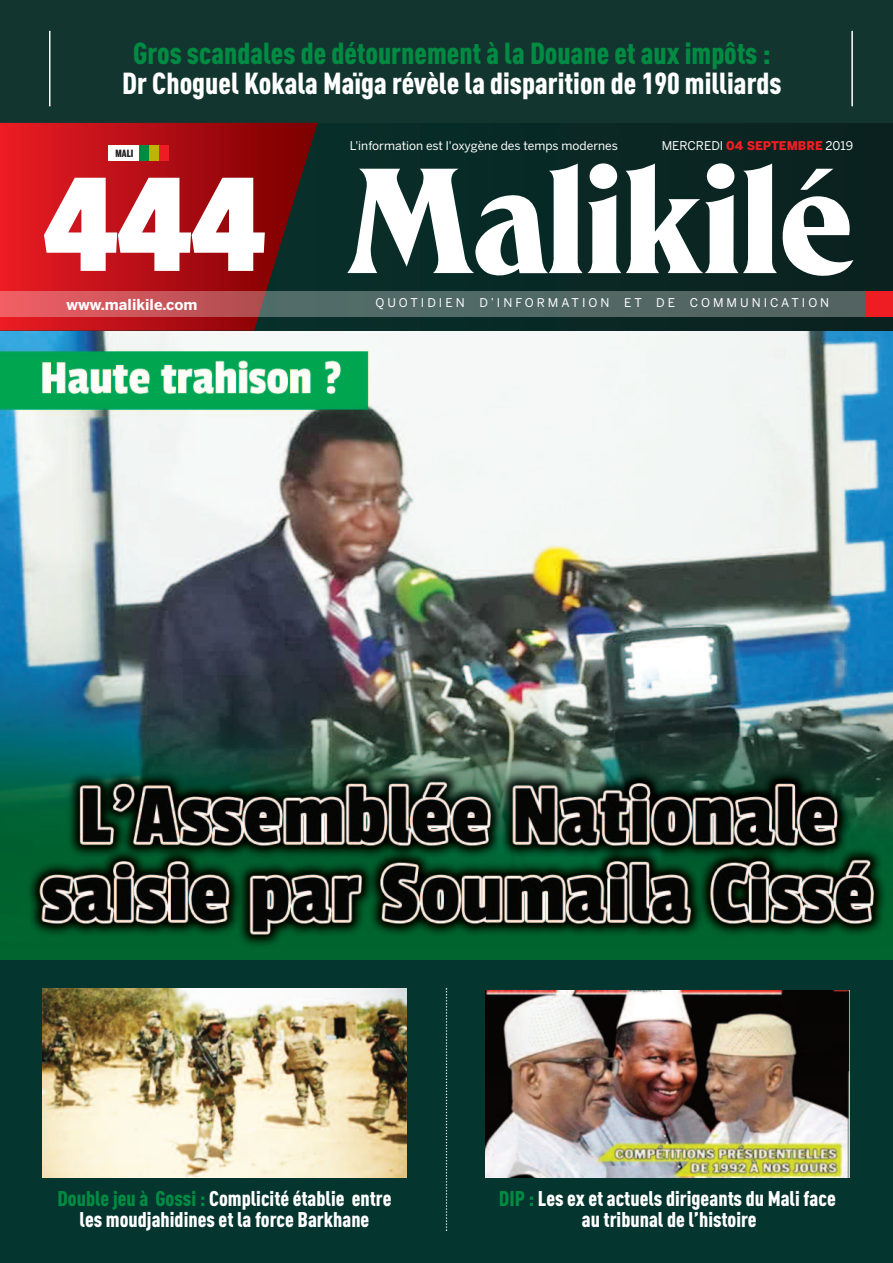
<style>
.page{position:relative;width:893px;height:1263px;background:#fff}
.page>*{position:absolute;margin:0;border:0;box-sizing:border-box;transform-origin:0 0}
.t1{font:150px "Passion One";color:#fff}
.t2{font:900 condensed 30px "DIN Pro";color:#fff}
.t3{font:900 condensed 30px "DIN Pro";color:#008b43}
.t4{font:900 condensed 21px/21px "DIN Pro";color:#fff;text-align:center}
.t5{font:700 15px "Benton Sans";color:#fff}
.t6{font:12px "Benton Sans";color:#fff}
.t7{font:12px "Benton Sans";letter-spacing:.25em;color:#fff}
.t8{font:900 9.9px "Benton Sans Comp";color:#231f20}
.s1{font-weight:900;color:#ee1d23}
.s2{color:#008b43}
</style>
<div class="page">
<div style="left:0;top:750px;width:893px;height:513px;background:#05352f"></div>
<img style="left:0;top:0;width:893px;height:959px">
<div style="left:0;top:123px;width:893px;height:208px;background:#0a2824"></div>
<svg style="left:0;top:123px;width:318px;height:208px;background:#a61116"></svg>
<div style="left:139px;top:146px;width:10px;height:15px;background:#008b43"></div>
<div style="left:149px;top:146px;width:10px;height:15px;background:#c0b301"></div>
<div style="left:159px;top:146px;width:9px;height:15px;background:#ee1d23"></div>
<div style="left:109px;top:146px;width:30px;height:15px;background:#fff"></div>
<div style="left:0;top:291px;width:893px;height:26px;background:#fff;opacity:.3"></div>
<div style="left:865px;top:291px;width:28px;height:26px;background:#ee1d23"></div>
<svg style="left:347px;top:163px;width:506px;height:113px"></svg>
<img style="left:43px;top:989px;width:363px;height:188px">
<img style="left:485px;top:990px;width:364px;height:187px">
<svg style="left:446px;top:988px;width:1px;height:243px"></svg>
<hr style="left:49px;top:31px;width:1px;height:75px;background:#fff">
<hr style="left:851px;top:31px;width:2px;height:75px;background:#fff">
<h2 class="t3" style="left:133px;top:43px;width:639px">Gros scandales de détournement à la Douane et aux impôts :</h2>
<h2 class="t2" style="left:122px;top:73px;width:661px">Dr Choguel Kokala Maïga révèle la disparition de 190 milliards</h2>
<p class="t6" style="left:350px;top:139px;width:269px">L'information est l'oxygène des temps modernes</p>
<p class="t6" style="left:662px;top:139px;width:193px">MERCREDI <span class="s1">04 SEPTEMBRE</span> 2019</p>
<p class="t8" style="left:115px;top:148px;width:19px">MALI</p>
<h1 class="t1" style="left:43px;top:146px;width:223px">444</h1>
<p class="t5" style="left:67px;top:296px;width:132px">www.malikile.com</p>
<p class="t7" style="left:375px;top:296px;width:455px">QUOTIDIEN D’INFORMATION ET DE COMMUNICATION</p>
<p class="t4" style="left:57px;top:1189px;width:335px"><span class="s2">Double jeu à Gossi :</span> Complicité établie entre les moudjahidines et la force Barkhane</p>
<p class="t4" style="left:499px;top:1189px;width:339px"><span class="s2">DIP :</span> Les ex et actuels dirigeants du Mali face au tribunal de l’histoire</p>
</div>
